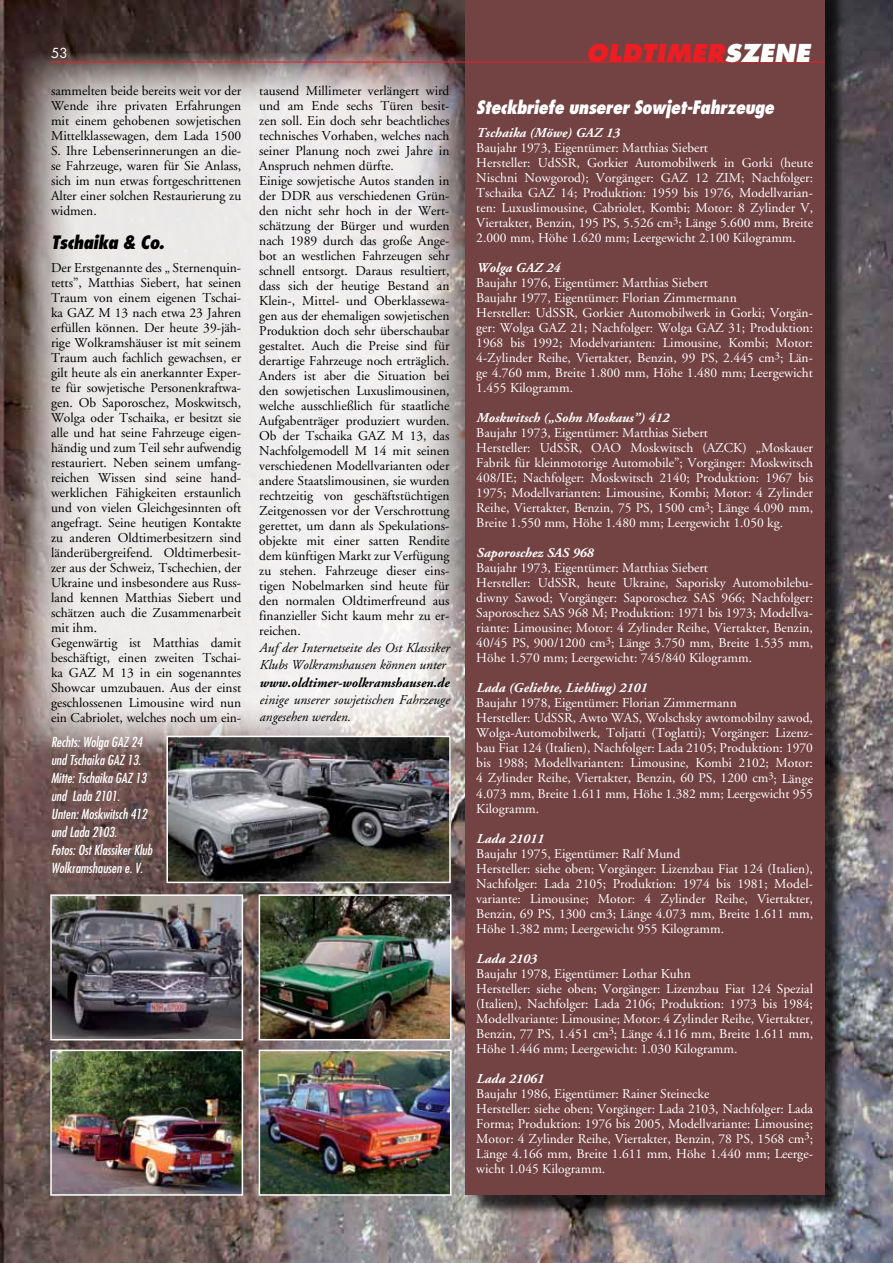
<style>
.page{position:relative;width:893px;height:1263px;background:#fff}
.page>*{position:absolute;margin:0;border:0;box-sizing:border-box;transform-origin:0 0}
.t1{font:italic 800 24px "Futura LT";color:#ed1d24}
.t2{font:italic 800 24px "Futura LT";color:#fff}
.t3{font:italic 800 condensed 18px "Futura LT";letter-spacing:-.025em;color:#fff}
.t4{font:italic 800 condensed 18px "Futura LT";letter-spacing:-.025em;color:#000}
.t5{font:13.5px/15px "Adobe Garamond";color:#fff}
.t6{font:13.5px/15px "Adobe Garamond";color:#000}
.t7{font:italic condensed 13.5px/18px "Futura LT";color:#fff}
.t8{font:italic 700 13.5px "Adobe Garamond";color:#fff}
.t9{font:italic 13.5px/17.2px "Adobe Garamond";color:#000}
.t10{font:italic 700 13.5px "Adobe Garamond";color:#000}
.t11{font:13.5px "Futura LT";color:#fff}
</style>
<div class="page">
<img style="left:0;top:0;width:893px;height:1263px">
<svg style="left:21px;top:53px;width:445px;height:702px;fill:#eceae9"></svg>
<div style="left:470px;top:0;width:376px;height:1216px;background:#000;opacity:.75"></div>
<div style="left:466px;top:0;width:359px;height:1195px;background:#734243"></div>
<hr style="left:51px;top:62px;width:774px;height:1px;background:#ed1d24">
<img style="left:169px;top:739px;width:279px;height:141px">
<div style="left:166px;top:736px;width:285px;height:147px;border:2px solid #fff"></div>
<img style="left:53px;top:897px;width:187px;height:140px">
<div style="left:50px;top:894px;width:193px;height:146px;border:2px solid #fff"></div>
<img style="left:53px;top:1052px;width:187px;height:141px">
<div style="left:50px;top:1049px;width:193px;height:147px;border:2px solid #fff"></div>
<img style="left:262px;top:897px;width:186px;height:140px">
<div style="left:259px;top:894px;width:192px;height:146px;border:2px solid #fff"></div>
<img style="left:262px;top:1052px;width:186px;height:141px">
<div style="left:259px;top:1049px;width:192px;height:147px;border:2px solid #fff"></div>
<p class="t11" style="left:51px;top:44px;width:18px">53</p>
<h1 class="t1" style="left:586px;top:37px;width:40px">OLDTIMER</h1>
<h1 class="t2" style="left:725px;top:37px;width:87px">SZENE</h1>
<h2 class="t3" style="left:476px;top:96px;width:299px">Steckbriefe unserer Sowjet-Fahrzeuge</h2>
<p class="t8" style="left:476px;top:126px;width:145px">Tschaika (Möwe) GAZ 13</p>
<p class="t5" style="left:476px;top:141px;width:338px">Baujahr 1973, Eigentümer: Matthias Siebert<br>Hersteller: UdSSR, Gorkier Automobilwerk in Gorki (heute Nischni Nowgorod); Vorgänger: GAZ 12 ZIM; Nachfolger:<br>Tschaika GAZ 14; Produktion: 1959 bis 1976, Modellvarian&shy;ten: Luxuslimousine, Cabriolet, Kombi; Motor: 8 Zylinder V, Viertakter, Benzin, 195 PS, 5.526 cm<sup>3</sup>; Länge 5.600 mm, Breite 2.000 mm, Höhe 1.620 mm; Leergewicht 2.100 Kilogramm.</p>
<p class="t8" style="left:476px;top:261px;width:85px">Wolga GAZ 24</p>
<p class="t5" style="left:476px;top:276px;width:338px">Baujahr 1976, Eigentümer: Matthias Siebert<br>Baujahr 1977, Eigentümer: Florian Zimmermann<br>Hersteller: UdSSR, Gorkier Automobilwerk in Gorki; Vorgän&shy;ger: Wolga GAZ 21; Nachfolger: Wolga GAZ 31; Produktion:<br>1968 bis 1992; Modelvarianten: Limousine, Kombi; Motor:<br>4-Zylinder Reihe, Viertakter, Benzin, 99 PS, 2.445 cm<sup>3</sup>; Län&shy;ge 4.760 mm, Breite 1.800 mm, Höhe 1.480 mm; Leergewicht 1.455 Kilogramm.</p>
<p class="t8" style="left:476px;top:411px;width:194px">Moskwitsch („Sohn Moskaus”) 412</p>
<p class="t5" style="left:476px;top:426px;width:338px">Baujahr 1973, Eigentümer: Matthias Siebert<br>Hersteller: UdSSR, OAO Moskwitsch (AZCK) „Moskauer Fabrik für kleinmotorige Automobile”; Vorgänger: Moskwitsch 408/IE; Nachfolger: Moskwitsch 2140; Produktion: 1967 bis 1975; Modellvarianten: Limousine, Kombi; Motor: 4 Zylinder Reihe, Viertakter, Benzin, 75 PS, 1500 cm<sup>3</sup>; Länge 4.090 mm, Breite 1.550 mm, Höhe 1.480 mm; Leergewicht 1.050 kg.</p>
<p class="t8" style="left:476px;top:546px;width:118px">Saporoschez SAS 968</p>
<p class="t5" style="left:476px;top:561px;width:338px">Baujahr 1973, Eigentümer: Matthias Siebert<br>Hersteller: UdSSR, heute Ukraine, Saporisky Automobilebu&shy;diwny Sawod; Vorgänger: Saporoschez SAS 966; Nachfolger:<br>Saporoschez SAS 968 M; Produktion: 1971 bis 1973; Modellva&shy;riante: Limousine; Motor: 4 Zylinder Reihe, Viertakter, Benzin, 40/45 PS, 900/1200 cm<sup>3</sup>; Länge 3.750 mm, Breite 1.535 mm, Höhe 1.570 mm; Leergewicht: 745/840 Kilogramm.</p>
<p class="t8" style="left:476px;top:681px;width:172px">Lada (Geliebte, Liebling) 2101</p>
<p class="t5" style="left:476px;top:696px;width:338px">Baujahr 1978, Eigentümer: Florian Zimmermann<br>Hersteller: UdSSR, Awto WAS, Wolschsky awtomobilny sawod, Wolga-Automobilwerk, Toljatti (Toglatti); Vorgänger: Lizenz&shy;bau Fiat 124 (Italien), Nachfolger: Lada 2105; Produktion: 1970 bis 1988; Modellvarianten: Limousine, Kombi 2102; Motor:<br>4 Zylinder Reihe, Viertakter, Benzin, 60 PS, 1200 cm<sup>3</sup>; Länge 4.073 mm, Breite 1.611 mm, Höhe 1.382 mm; Leergewicht 955<br>Kilogramm.</p>
<p class="t8" style="left:476px;top:831px;width:69px">Lada 21011</p>
<p class="t5" style="left:476px;top:846px;width:338px">Baujahr 1975, Eigentümer: Ralf Mund<br>Hersteller: siehe oben; Vorgänger: Lizenzbau Fiat 124 (Italien), Nachfolger: Lada 2105; Produktion: 1974 bis 1981; Model&shy;variante: Limousine; Motor: 4 Zylinder Reihe, Viertakter, Benzin, 69 PS, 1300 cm3; Länge 4.073 mm, Breite 1.611 mm, Höhe 1.382 mm; Leergewicht 955 Kilogramm.</p>
<p class="t8" style="left:476px;top:951px;width:62px">Lada 2103</p>
<p class="t5" style="left:476px;top:966px;width:338px">Baujahr 1978, Eigentümer: Lothar Kuhn<br>Hersteller: siehe oben; Vorgänger: Lizenzbau Fiat 124 Spezial (Italien), Nachfolger: Lada 2106; Produktion: 1973 bis 1984; Modellvariante: Limousine; Motor: 4 Zylinder Reihe, Viertakter, Benzin, 77 PS, 1.451 cm<sup>3</sup>; Länge 4.116 mm, Breite 1.611 mm, Höhe 1.446 mm; Leergewicht: 1.030 Kilogramm.</p>
<p class="t8" style="left:476px;top:1071px;width:69px">Lada 21061</p>
<p class="t5" style="left:476px;top:1086px;width:338px">Baujahr 1986, Eigentümer: Rainer Steinecke<br>Hersteller: siehe oben; Vorgänger: Lada 2103, Nachfolger: Lada Forma; Produktion: 1976 bis 2005, Modellvariante: Limousine; Motor: 4 Zylinder Reihe, Viertakter, Benzin, 78 PS, 1568 cm<sup>3</sup>; Länge 4.166 mm, Breite 1.611 mm, Höhe 1.440 mm; Leerge&shy;wicht 1.045 Kilogramm.</p>
<p class="t6" style="left:259px;top:83px;width:192px">tausend Millimeter verlängert wird und am Ende sechs Türen besit&shy;zen soll. Ein doch sehr beachtliches technisches Vorhaben, welches nach seiner Planung noch zwei Jahre in Anspruch nehmen dürfte.<br>Einige sowjetische Autos standen in der DDR aus verschiedenen Grün&shy;den nicht sehr hoch in der Wert&shy;schätzung der Bürger und wurden nach 1989 durch das große Ange&shy;bot an westlichen Fahrzeugen sehr schnell entsorgt. Daraus resultiert, dass sich der heutige Bestand an Klein-, Mittel- und Oberklassewa&shy;gen aus der ehemaligen sowjetischen Produktion doch sehr überschaubar gestaltet. Auch die Preise sind für derartige Fahrzeuge noch erträglich.<br>Anders ist aber die Situation bei den sowjetischen Luxuslimousinen, welche ausschließlich für staatliche Aufgabenträger produziert wurden.<br>Ob der Tschaika GAZ M 13, das Nachfolgemodell M 14 mit seinen verschiedenen Modellvarianten oder andere Staatslimousinen, sie wurden rechtzeitig von geschäftstüchtigen Zeitgenossen vor der Verschrottung gerettet, um dann als Spekulations&shy;objekte mit einer satten Rendite dem künftigen Markt zur Verfügung zu stehen. Fahrzeuge dieser eins&shy;tigen Nobelmarken sind heute für den normalen Oldtimerfreund aus finanzieller Sicht kaum mehr zu er&shy;reichen.</p>
<p class="t9" style="left:259px;top:640px;width:192px">Auf der Internetseite des Ost Klassiker<br>Klubs Wolkramshausen können unter</p>
<p class="t10" style="left:259px;top:675px;width:191px">www.oldtimer-wolkramshausen.de</p>
<p class="t9" style="left:259px;top:691px;width:192px">einige unserer sowjetischen Fahrzeuge angesehen werden.</p>
<p class="t6" style="left:51px;top:83px;width:192px;text-align:justify">sammelten beide bereits weit vor der Wende ihre privaten Erfahrungen mit einem gehobenen sowjetischen Mittelklassewagen, dem Lada 1500<br>S. Ihre Lebenserinnerungen an die&shy;se Fahrzeuge, waren für Sie Anlass, sich im nun etwas fortgeschrittenen Alter einer solchen Restaurierung zu widmen.</p>
<h2 class="t4" style="left:51px;top:231px;width:115px">Tschaika &amp; Co.</h2>
<p class="t6" style="left:51px;top:261px;width:192px">Der Erstgenannte des „ Sternenquin&shy;tetts”, Matthias Siebert, hat seinen Traum von einem eigenen Tschai&shy;ka GAZ M 13 nach etwa 23 Jahren erfüllen können. Der heute 39-jäh&shy;rige Wolkramshäuser ist mit seinem Traum auch fachlich gewachsen, er gilt heute als ein anerkannter Exper&shy;te für sowjetische Personenkraftwa&shy;gen. Ob Saporoschez, Moskwitsch, Wolga oder Tschaika, er besitzt sie alle und hat seine Fahrzeuge eigen&shy;händig und zum Teil sehr aufwendig restauriert. Neben seinem umfang&shy;reichen Wissen sind seine hand&shy;werklichen Fähigkeiten erstaunlich und von vielen Gleichgesinnten oft angefragt. Seine heutigen Kontakte zu anderen Oldtimerbesitzern sind länderübergreifend. Oldtimerbesit&shy;zer aus der Schweiz, Tschechien, der Ukraine und insbesondere aus Russ&shy;land kennen Matthias Siebert und schätzen auch die Zusammenarbeit mit ihm.<br>Gegenwärtig ist Matthias damit beschäftigt, einen zweiten Tschai&shy;ka GAZ M 13 in ein sogenanntes Showcar umzubauen. Aus der einst geschlossenen Limousine wird nun ein Cabriolet, welches noch um ein-</p>
<p class="t7" style="left:51px;top:733px;width:103px">Rechts: Wolga GAZ 24 und Tschaika GAZ 13.<br>Mitte: Tschaika GAZ 13 und Lada 2101.<br>Unten: Moskwitsch 412 und Lada 2103.<br>Fotos: Ost Klassiker Klub<br>Wolkramshausen e. V.</p>
</div>
